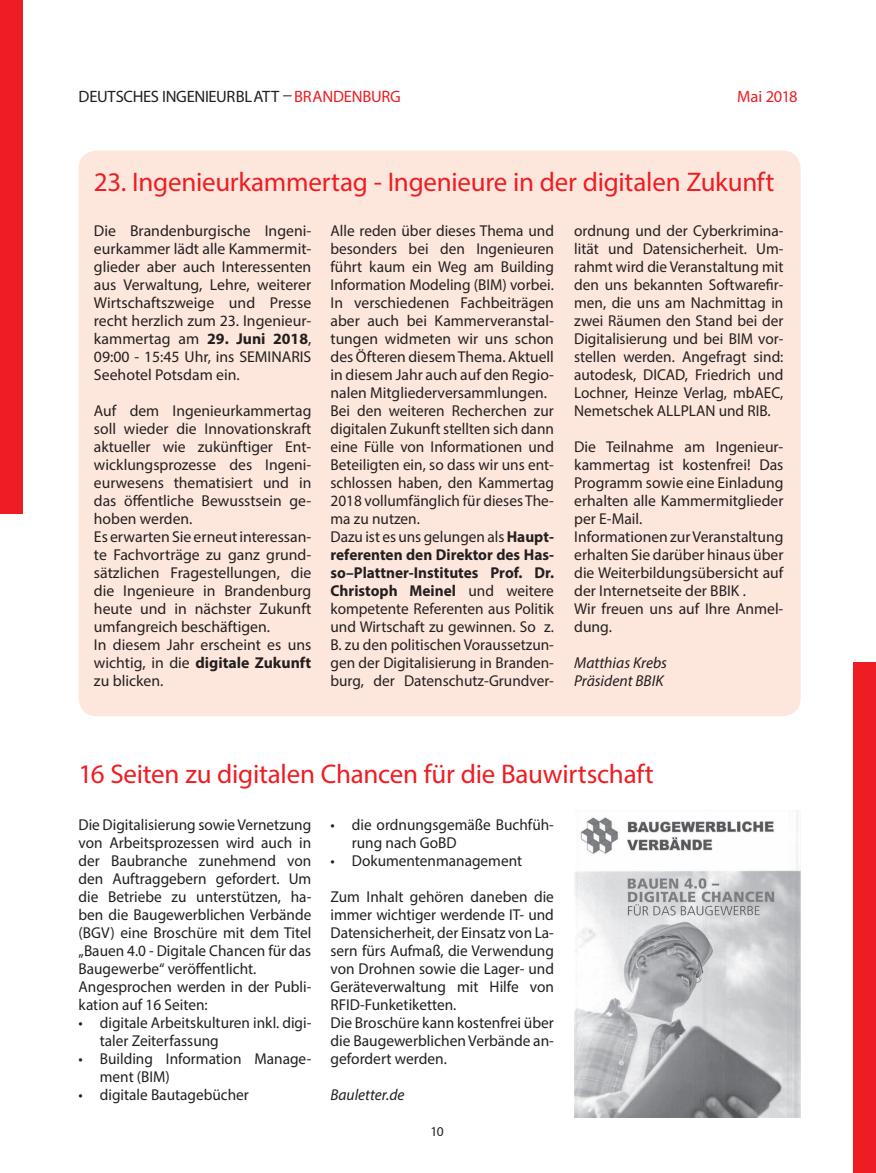
<style>
.page{position:relative;width:876px;height:1173px;background:#fff}
.page>*{position:absolute;margin:0;border:0;box-sizing:border-box;transform-origin:0 0}
.t1{font:27px "Myriad Pro";letter-spacing:-.01em;color:#ee1d23}
.t2{font:16.5px "Myriad Pro";letter-spacing:-.015em;color:#231f20}
.t3{font:16.5px "Myriad Pro";letter-spacing:-.015em;color:#ee1d23}
.t4{font:15.75px/18px "Myriad Pro";color:#231f20}
.t5{font:italic 15.75px/18px "Myriad Pro";color:#231f20}
.t6{font:13.5px "Myriad Pro";color:#231f20}
.s1{color:#ee1d23}
.s2{font-weight:700}
</style>
<div class="page">
<div style="left:0;top:0;width:23px;height:513px;background:#ee1d23"></div>
<div style="left:852px;top:662px;width:23px;height:511px;background:#ee1d23"></div>
<div style="left:78px;top:151px;width:722px;height:565px;background:#fde7dc;border-radius:18px"></div>
<img style="left:574px;top:810px;width:225px;height:307px">
<p class="t2" style="left:78px;top:86px;width:323px">DEUTSCHES INGENIEURBLATT <span class="s1">BRANDENBURG</span></p>
<p class="t3" style="left:737px;top:86px;width:62px">Mai 2018</p>
<h1 class="t1" style="left:94px;top:165px;width:681px">23. Ingenieurkammertag - Ingenieure in der digitalen Zukunft</h1>
<p class="t4" style="left:94px;top:221px;width:219px;text-align:justify">Die Brandenburgische Ingeni&shy;eurkammer lädt alle Kammermit&shy;glieder aber auch Interessenten aus Verwaltung, Lehre, weiterer Wirtschaftszweige und Presse recht herzlich zum 23. Ingenieur&shy;kammertag am <span class="s2">29. Juni 2018</span>, 09:00 - 15:45 Uhr, ins SEMINARIS Seehotel Potsdam ein.</p>
<p class="t4" style="left:94px;top:401px;width:219px">Auf dem Ingenieurkammertag soll wieder die Innovationskraft aktueller wie zukünftiger Ent&shy;wicklungsprozesse des Ingeni&shy;eurwesens thematisiert und in das öffentliche Bewusstsein ge&shy;hoben werden.<br>Es erwarten Sie erneut interessan&shy;te Fachvorträge zu ganz grund&shy;sätzlichen Fragestellungen, die die Ingenieure in Brandenburg heute und in nächster Zukunft umfangreich beschäftigen.<br>In diesem Jahr erscheint es uns wichtig, in die <span class="s2">digitale Zukunft </span>zu blicken.</p>
<p class="t4" style="left:330px;top:221px;width:225px">Alle reden über dieses Thema und besonders bei den Ingenieuren führt kaum ein Weg am Building<br>Information Modeling (BIM) vorbei.<br>In verschiedenen Fachbeiträgen aber auch bei Kammerveranstal&shy;tungen widmeten wir uns schon des Öfteren diesem Thema. Aktuell in diesem Jahr auch auf den Regio&shy;nalen Mitgliederversammlungen.<br>Bei den weiteren Recherchen zur digitalen Zukunft stellten sich dann eine Fülle von Informationen und<br>Beteiligten ein, so dass wir uns ent&shy;schlossen haben, den Kammertag<br>2018 vollumfänglich für dieses The&shy;ma zu nutzen.<br>Dazu ist es uns gelungen als <span class="s2">Haupt&shy;referenten den Direktor des Has&shy;so–Plattner-Institutes Prof. Dr.<br>Christoph Meinel</span> und weitere kompetente Referenten aus Politik und Wirtschaft zu gewinnen. So z.<br>B. zu den politischen Voraussetzun&shy;gen der Digitalisierung in Branden&shy;burg, der Datenschutz-Grundver-</p>
<p class="t4" style="left:574px;top:221px;width:211px;text-align:justify">ordnung und der Cyberkrimina&shy;lität und Datensicherheit. Um&shy;rahmt wird die Veranstaltung mit den uns bekannten Softwarefir&shy;men, die uns am Nachmittag in zwei Räumen den Stand bei der Digitalisierung und bei BIM vor&shy;stellen werden. Angefragt sind: autodesk, DICAD, Friedrich und Lochner, Heinze Verlag, mbAEC, Nemetschek ALLPLAN und RIB.</p>
<p class="t4" style="left:574px;top:437px;width:211px">Die Teilnahme am Ingenieur&shy;kammertag ist kostenfrei! Das<br>Programm sowie eine Einladung erhalten alle Kammermitglieder per E-Mail.<br>Informationen zur Veranstaltung erhalten Sie darüber hinaus über die Weiterbildungsübersicht auf der Internetseite der BBIK .<br>Wir freuen uns auf Ihre Anmel&shy;dung.</p>
<p class="t5" style="left:574px;top:653px;width:94px">Matthias Krebs<br>Präsident BBIK</p>
<h1 class="t1" style="left:78px;top:757px;width:576px">16 Seiten zu digitalen Chancen für die Bauwirtschaft</h1>
<p class="t4" style="left:78px;top:815px;width:234px">Die Digitalisierung sowie Vernetzung von Arbeitsprozessen wird auch in der Baubranche zunehmend von den Auftraggebern gefordert. Um die Betriebe zu unterstützen, ha&shy;ben die Baugewerblichen Verbände (BGV) eine Broschüre mit dem Titel „Bauen 4.0 - Digitale Chancen für das<br>Baugewerbe“ veröffentlicht.<br>Angesprochen werden in der Publi&shy;kation auf 16 Seiten:</p>
<p class="t4" style="left:100px;top:1013px;width:213px;text-indent:-21px">• digitale Arbeitskulturen inkl. digi&shy;taler Zeiterfassung</p>
<p class="t4" style="left:100px;top:1049px;width:213px;text-indent:-21px">• Building Information Manage&shy;ment (BIM)</p>
<p class="t4" style="left:78px;top:1085px;width:172px">• digitale Bautagebücher</p>
<p class="t4" style="left:351px;top:815px;width:203px;text-indent:-21px">• die ordnungsgemäße Buchfüh&shy;rung nach GoBD</p>
<p class="t4" style="left:330px;top:851px;width:193px">• Dokumentenmanagement</p>
<p class="t4" style="left:330px;top:887px;width:225px">Zum Inhalt gehören daneben die immer wichtiger werdende IT- und<br>Datensicherheit, der Einsatz von La&shy;sern fürs Aufmaß, die Verwendung von Drohnen sowie die Lager- und<br>Geräteverwaltung mit Hilfe von<br>RFID-Funketiketten.<br>Die Broschüre kann kostenfrei über die Baugewerblichen Verbände an&shy;gefordert werden.</p>
<p class="t5" style="left:330px;top:1085px;width:76px">Bauletter.de</p>
<p class="t6" style="left:430px;top:1123px;width:15px">10</p>
</div>
